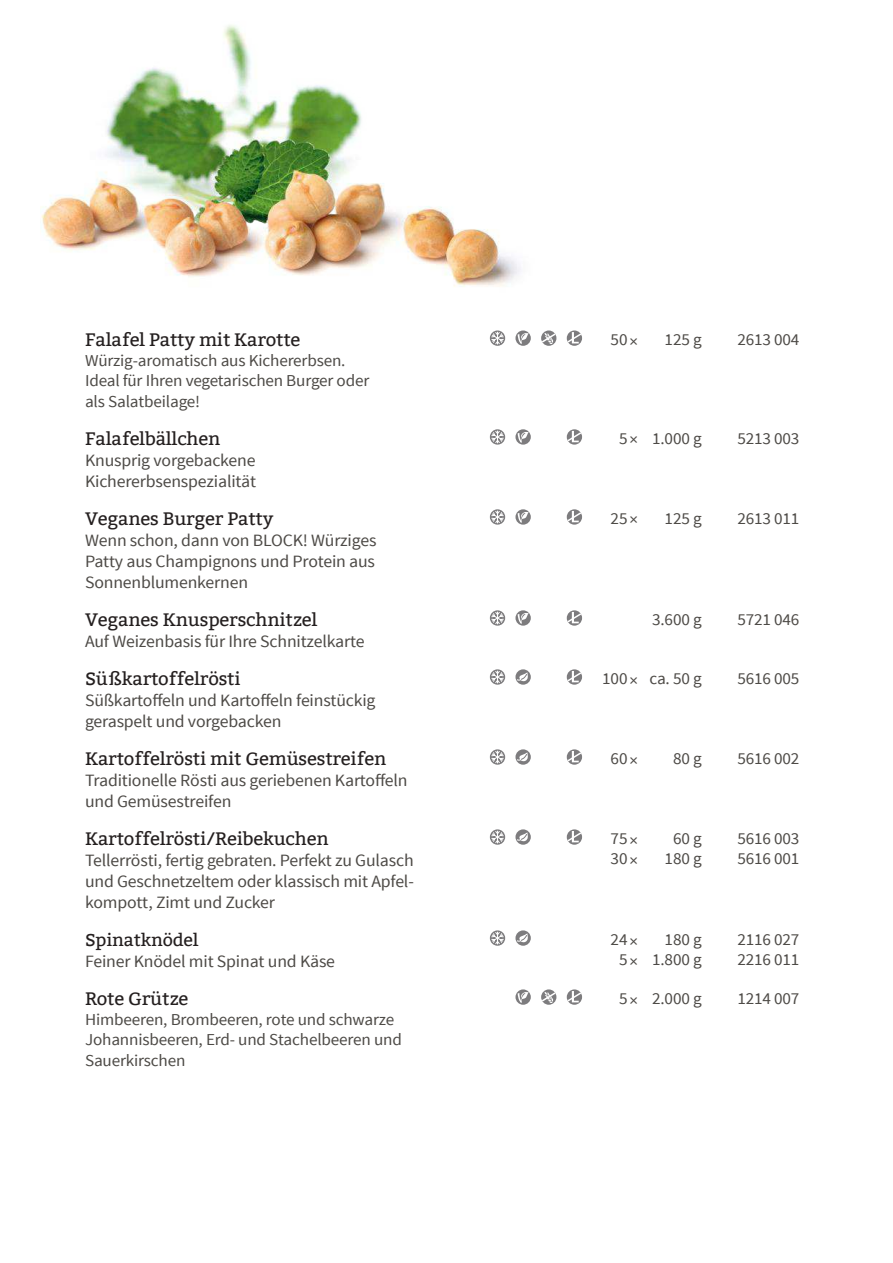
<style>
.page{position:relative;width:893px;height:1263px;background:#fff}
.page>*{position:absolute;margin:0;border:0;box-sizing:border-box;transform-origin:0 0}
.t1{font:18px "Bitter";letter-spacing:-.01em;color:#241f1f}
.t2{font:17.4px "Bitter";letter-spacing:-.01em;color:#241f1f}
.t3{font:17.25px/21px "Source Sans Pro";letter-spacing:-.01em;color:#4d4a46}
.t4{font:16.65px/20.2px "Source Sans Pro";letter-spacing:-.01em;color:#4d4a46}
</style>
<div class="page">
<img style="left:41px;top:25px;width:480px;height:262px">
<svg style="left:490px;top:330px;width:15px;height:16px"></svg>
<svg style="left:491px;top:332px;width:13px;height:13px"></svg>
<svg style="left:515px;top:330px;width:16px;height:16px"></svg>
<svg style="left:518px;top:333px;width:11px;height:11px"></svg>
<svg style="left:541px;top:330px;width:15px;height:16px"></svg>
<svg style="left:541px;top:332px;width:15px;height:12px"></svg>
<svg style="left:567px;top:330px;width:15px;height:16px"></svg>
<svg style="left:567px;top:332px;width:15px;height:12px"></svg>
<svg style="left:490px;top:429px;width:15px;height:16px"></svg>
<svg style="left:491px;top:430px;width:13px;height:13px"></svg>
<svg style="left:515px;top:429px;width:16px;height:16px"></svg>
<svg style="left:518px;top:432px;width:11px;height:11px"></svg>
<svg style="left:567px;top:429px;width:15px;height:16px"></svg>
<svg style="left:567px;top:431px;width:15px;height:12px"></svg>
<svg style="left:490px;top:509px;width:15px;height:16px"></svg>
<svg style="left:491px;top:510px;width:13px;height:13px"></svg>
<svg style="left:515px;top:509px;width:16px;height:16px"></svg>
<svg style="left:518px;top:512px;width:11px;height:11px"></svg>
<svg style="left:567px;top:509px;width:15px;height:16px"></svg>
<svg style="left:567px;top:511px;width:15px;height:12px"></svg>
<svg style="left:490px;top:610px;width:15px;height:16px"></svg>
<svg style="left:491px;top:611px;width:13px;height:13px"></svg>
<svg style="left:515px;top:610px;width:16px;height:16px"></svg>
<svg style="left:518px;top:613px;width:11px;height:11px"></svg>
<svg style="left:567px;top:610px;width:15px;height:16px"></svg>
<svg style="left:567px;top:612px;width:15px;height:12px"></svg>
<svg style="left:490px;top:669px;width:15px;height:16px"></svg>
<svg style="left:491px;top:670px;width:13px;height:13px"></svg>
<svg style="left:515px;top:669px;width:16px;height:16px"></svg>
<svg style="left:517px;top:672px;width:11px;height:9px"></svg>
<svg style="left:567px;top:669px;width:15px;height:16px"></svg>
<svg style="left:567px;top:671px;width:15px;height:12px"></svg>
<svg style="left:490px;top:749px;width:15px;height:16px"></svg>
<svg style="left:491px;top:750px;width:13px;height:13px"></svg>
<svg style="left:515px;top:749px;width:16px;height:16px"></svg>
<svg style="left:517px;top:752px;width:11px;height:9px"></svg>
<svg style="left:567px;top:749px;width:15px;height:16px"></svg>
<svg style="left:567px;top:751px;width:15px;height:12px"></svg>
<svg style="left:490px;top:829px;width:15px;height:16px"></svg>
<svg style="left:491px;top:830px;width:13px;height:13px"></svg>
<svg style="left:515px;top:829px;width:16px;height:16px"></svg>
<svg style="left:517px;top:832px;width:11px;height:9px"></svg>
<svg style="left:567px;top:829px;width:15px;height:16px"></svg>
<svg style="left:567px;top:831px;width:15px;height:12px"></svg>
<svg style="left:490px;top:930px;width:15px;height:16px"></svg>
<svg style="left:491px;top:931px;width:13px;height:13px"></svg>
<svg style="left:515px;top:930px;width:16px;height:16px"></svg>
<svg style="left:517px;top:933px;width:11px;height:9px"></svg>
<svg style="left:515px;top:989px;width:16px;height:16px"></svg>
<svg style="left:518px;top:992px;width:11px;height:11px"></svg>
<svg style="left:541px;top:989px;width:15px;height:16px"></svg>
<svg style="left:541px;top:991px;width:15px;height:12px"></svg>
<svg style="left:567px;top:989px;width:15px;height:16px"></svg>
<svg style="left:567px;top:991px;width:15px;height:12px"></svg>
<p class="t1" style="left:85px;top:331px;width:217px">Falafel Patty mit Karotte</p>
<p class="t4" style="left:85px;top:352px;width:286px">Würzig-aromatisch aus Kichererbsen.<br>Ideal für Ihren vegetarischen Burger oder als Salatbeilage!</p>
<p class="t1" style="left:85px;top:430px;width:137px">Falafelbällchen</p>
<p class="t3" style="left:85px;top:451px;width:173px">Knusprig vorgebackene<br>Kichererbsenspezialität</p>
<p class="t1" style="left:85px;top:510px;width:190px">Veganes Burger Patty</p>
<p class="t3" style="left:85px;top:531px;width:293px;text-align:justify">Wenn schon, dann von BLOCK! Würziges Patty aus Champignons und Protein aus Sonnenblumenkernen</p>
<p class="t1" style="left:85px;top:611px;width:234px">Veganes Knusperschnitzel</p>
<p class="t3" style="left:85px;top:632px;width:281px">Auf Weizenbasis für Ihre Schnitzelkarte</p>
<p class="t1" style="left:85px;top:670px;width:157px">Süßkartoffelrösti</p>
<p class="t3" style="left:85px;top:690px;width:292px">Süßkarto昀昀eln und Karto昀昀eln feinstückig geraspelt und vorgebacken</p>
<p class="t1" style="left:85px;top:750px;width:303px">Kartoffelrösti mit Gemüsestreifen</p>
<p class="t3" style="left:85px;top:770px;width:324px">Traditionelle Rösti aus geriebenen Karto昀昀eln und Gemüsestreifen</p>
<p class="t1" style="left:85px;top:830px;width:245px">Kartoffelrösti/Reibekuchen</p>
<p class="t3" style="left:85px;top:851px;width:330px;text-align:justify">Tellerrösti, fertig gebraten. Perfekt zu Gulasch und Geschnetzeltem oder klassisch mit Apfel&shy;kompott, Zimt und Zucker</p>
<p class="t2" style="left:85px;top:932px;width:115px">Spinatknödel</p>
<p class="t3" style="left:85px;top:952px;width:252px">Feiner Knödel mit Spinat und Käse</p>
<p class="t1" style="left:85px;top:990px;width:105px">Rote Grütze</p>
<p class="t4" style="left:85px;top:1010px;width:318px">Himbeeren, Brombeeren, rote und schwarze<br>Johannisbeeren, Erd- und Stachelbeeren und<br>Sauerkirschen</p>
<p class="t4" style="left:611px;top:331px;width:29px">50 ×</p>
<p class="t4" style="left:665px;top:331px;width:38px">125 g</p>
<p class="t4" style="left:737px;top:331px;width:63px">2613 004</p>
<p class="t4" style="left:619px;top:430px;width:84px">5 × 1.000 g</p>
<p class="t4" style="left:737px;top:430px;width:63px">5213 003</p>
<p class="t4" style="left:611px;top:510px;width:29px">25 ×</p>
<p class="t4" style="left:665px;top:510px;width:38px">125 g</p>
<p class="t4" style="left:737px;top:510px;width:63px">2613 011</p>
<p class="t4" style="left:652px;top:611px;width:51px">3.600 g</p>
<p class="t4" style="left:737px;top:611px;width:63px">5721 046</p>
<p class="t4" style="left:602px;top:670px;width:101px">100 × ca. 50 g</p>
<p class="t4" style="left:737px;top:670px;width:63px">5616 005</p>
<p class="t4" style="left:611px;top:750px;width:29px">60 ×</p>
<p class="t4" style="left:673px;top:750px;width:30px">80 g</p>
<p class="t4" style="left:737px;top:750px;width:63px">5616 002</p>
<p class="t4" style="left:611px;top:830px;width:29px">75 ×<br>30 ×</p>
<p class="t4" style="left:665px;top:830px;width:38px;text-align:center">60 g<br>180 g</p>
<p class="t4" style="left:737px;top:830px;width:63px">5616 003<br>5616 001</p>
<p class="t4" style="left:611px;top:930px;width:29px;line-height:21px;text-align:center">24 ×<br>5 ×</p>
<p class="t4" style="left:652px;top:931px;width:51px;text-align:right">180 g<br>1.800 g</p>
<p class="t4" style="left:737px;top:931px;width:63px">2116 027<br>2216 011</p>
<p class="t4" style="left:619px;top:990px;width:84px">5 × 2.000 g</p>
<p class="t4" style="left:737px;top:990px;width:63px">1214 007</p>
</div>
